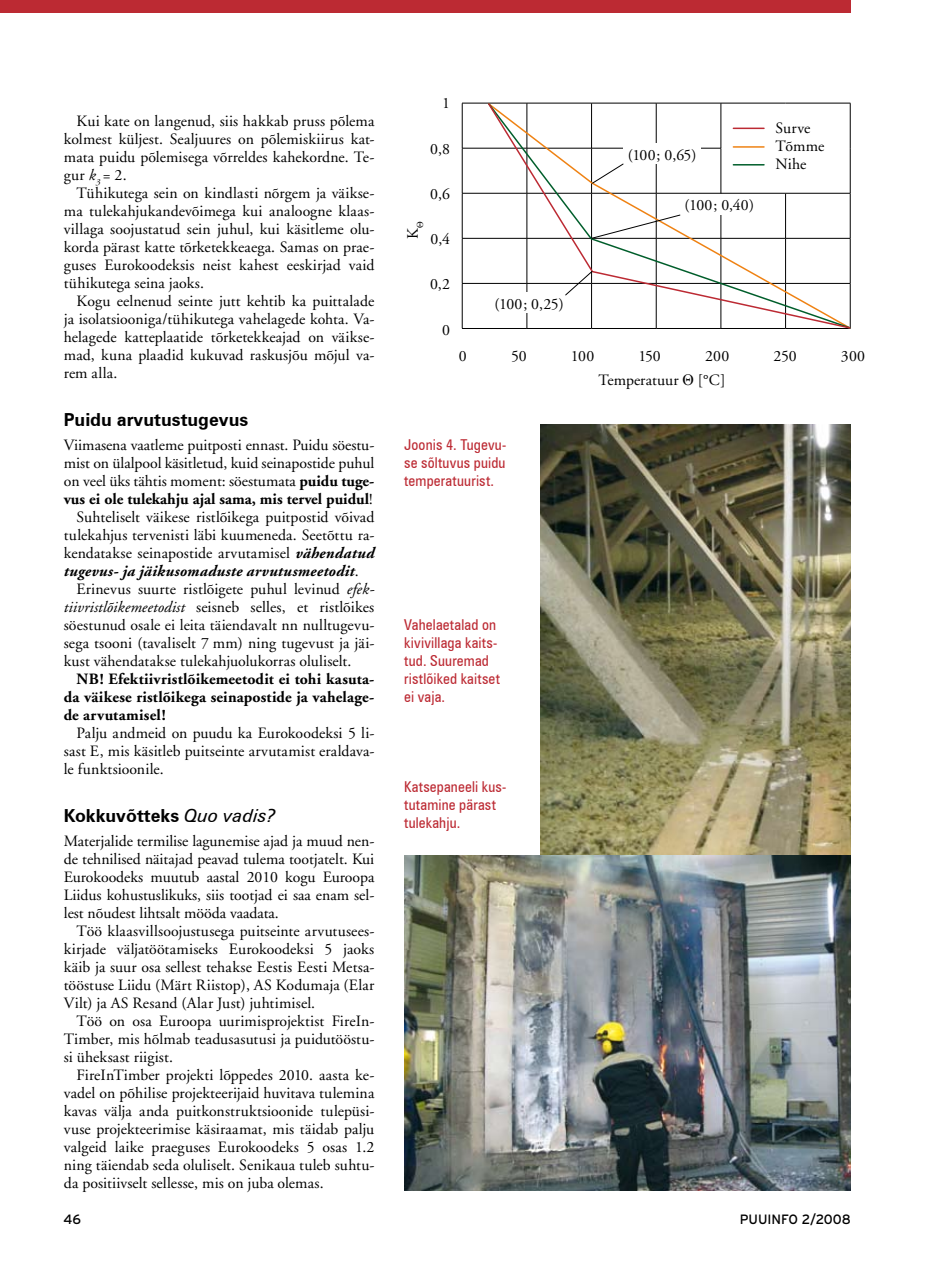
<style>
.page{position:relative;width:936px;height:1263px;background:#fff}
.page>*{position:absolute;margin:0;border:0;box-sizing:border-box;transform-origin:0 0}
.t1{font:700 18px "Zurich BT";color:#000}
.t2{font:15.75px/18px "Adobe Garamond";letter-spacing:.005em;color:#000;text-align:justify}
.t3{font:700 15.75px/18px "Adobe Garamond";color:#000;text-align:justify}
.t4{font:italic 700 15.75px "Adobe Garamond";letter-spacing:.015em;color:#000}
.t5{font:condensed 15px/18px "Zurich BT";letter-spacing:.01em;color:#bc2a33}
.t6{font:13.5px "Interstate";color:#000}
.s1{font-style:italic}
.s2{font-weight:700}
.s3{font-weight:400}
.s4{font-weight:700;font-style:italic}
.s5{font-weight:400;font-style:normal}
.s6{font-weight:400;font-style:italic}
.s7{font-family:"Times New Roman"}
</style>
<div class="page">
<hr style="left:462px;top:103px;width:65px;height:1px;background:#000">
<hr style="left:462px;top:103px;width:1px;height:45px;background:#000">
<hr style="left:462px;top:148px;width:65px;height:1px;background:#000">
<hr style="left:462px;top:148px;width:1px;height:45px;background:#000">
<hr style="left:462px;top:193px;width:65px;height:1px;background:#000">
<hr style="left:462px;top:193px;width:1px;height:45px;background:#000">
<hr style="left:462px;top:238px;width:65px;height:1px;background:#000">
<hr style="left:462px;top:238px;width:1px;height:45px;background:#000">
<hr style="left:462px;top:283px;width:65px;height:1px;background:#000">
<hr style="left:462px;top:284px;width:1px;height:44px;background:#000">
<hr style="left:462px;top:328px;width:65px;height:1px;background:#000">
<svg style="left:486px;top:102px;width:365px;height:227px"></svg>
<div style="left:680px;top:195px;width:78px;height:20px;background:#fff"></div>
<div style="left:623px;top:144px;width:78px;height:20px;background:#fff"></div>
<div style="left:490px;top:293px;width:78px;height:20px;background:#fff"></div>
<svg style="left:591px;top:215px;width:89px;height:24px"></svg>
<svg style="left:565px;top:271px;width:27px;height:24px"></svg>
<svg style="left:592px;top:164px;width:31px;height:20px"></svg>
<hr style="left:733px;top:128px;width:31px;height:1px;background:#bc2a33">
<hr style="left:733px;top:146px;width:31px;height:2px;background:#ef8213">
<hr style="left:733px;top:164px;width:31px;height:2px;background:#005e2b">
<img style="left:540px;top:424px;width:310px;height:432px">
<img style="left:404px;top:856px;width:446px;height:335px">
<div style="left:0;top:0;width:850px;height:13px;background:#bc2a33"></div>
<p class="t2" style="left:64px;top:112px;width:312px;text-indent:13px">Kui kate on langenud, siis hakkab pruss põlema kolmest küljest. Sealjuures on põlemiskiirus kat&shy;mata puidu põlemisega võrreldes kahekordne. Te&shy;gur <span class="s1">k</span><sub>3</sub> = 2.</p>
<p class="t2" style="left:64px;top:184px;width:312px;text-indent:13px">Tühikutega sein on kindlasti nõrgem ja väikse&shy;ma tulekahjukandevõimega kui analoogne klaas&shy;villaga soojustatud sein juhul, kui käsitleme olu&shy;korda pärast katte tõrketekkeaega. Samas on prae&shy;guses Eurokoodeksis neist kahest eeskirjad vaid tühikutega seina jaoks.</p>
<p class="t2" style="left:64px;top:292px;width:312px;text-indent:13px">Kogu eelnenud seinte jutt kehtib ka puittalade ja isolatsiooniga/tühikutega vahelagede kohta. Va&shy;helagede katteplaatide tõrketekkeajad on väikse&shy;mad, kuna plaadid kukuvad raskusjõu mõjul va&shy;rem alla.</p>
<p class="t1" style="left:64px;top:406px;width:186px">Puidu arvutustugevus</p>
<p class="t2" style="left:64px;top:436px;width:312px">Viimasena vaatleme puitposti ennast. Puidu söestu-</p>
<p class="t2" style="left:64px;top:454px;width:312px">mist on ülalpool käsitletud, kuid seinapostide puhul</p>
<p class="t2" style="left:64px;top:472px;width:312px">on veel üks tähtis moment: söestumata <span class="s2">puidu tuge-</span></p>
<p class="t3" style="left:64px;top:490px;width:310px">vus ei ole tulekahju ajal sama, mis tervel puidul<span class="s3">!</span></p>
<p class="t2" style="left:77px;top:508px;width:299px">Suhteliselt väikese ristlõikega puitpostid võivad</p>
<p class="t2" style="left:64px;top:526px;width:312px">tulekahjus tervenisti läbi kuumeneda. Seetõttu ra-</p>
<p class="t2" style="left:64px;top:544px;width:312px">kendatakse seinapostide arvutamisel <span class="s4">vähendatud</span></p>
<p class="t4" style="left:64px;top:562px;width:296px">tugevus- ja jäikusomaduste arvutusmeetodit<span class="s5">.</span></p>
<p class="t2" style="left:77px;top:580px;width:299px">Erinevus suurte ristlõigete puhul levinud <span class="s1">efek-</span></p>
<p class="t2" style="left:64px;top:598px;width:312px"><span class="s1">tiivristlõikemeetodist</span> seisneb selles, et ristlõikes</p>
<p class="t2" style="left:64px;top:616px;width:312px">söestunud osale ei leita täiendavalt nn nulltugevu-</p>
<p class="t2" style="left:64px;top:634px;width:312px">sega tsooni (tavaliselt 7 mm) ning tugevust ja jäi-</p>
<p class="t2" style="left:64px;top:652px;width:289px">kust vähendatakse tulekahjuolukorras oluliselt.</p>
<p class="t3" style="left:64px;top:670px;width:312px;text-indent:13px">NB! Efektiivristlõikemeetodit ei tohi kasuta&shy;da väikese ristlõikega seinapostide ja vahelage&shy;de arvutamisel!</p>
<p class="t2" style="left:64px;top:724px;width:312px;text-indent:13px">Palju andmeid on puudu ka Eurokoodeksi 5 li&shy;sast E, mis käsitleb puitseinte arvutamist eraldava&shy;le funktsioonile.</p>
<p class="t1" style="left:64px;top:802px;width:213px">Kokkuvõtteks <span class="s6">Quo vadis?</span></p>
<p class="t2" style="left:64px;top:832px;width:312px">Materjalide termilise lagunemise ajad ja muud nen&shy;de tehnilised näitajad peavad tulema tootjatelt. Kui Eurokoodeks muutub aastal 2010 kogu Euroopa Liidus kohustuslikuks, siis tootjad ei saa enam sel&shy;lest nõudest lihtsalt mööda vaadata.</p>
<p class="t2" style="left:64px;top:922px;width:312px;text-indent:13px">Töö klaasvillsoojustusega puitseinte arvutusees&shy;kirjade väljatöötamiseks Eurokoodeksi 5 jaoks käib ja suur osa sellest tehakse Eestis Eesti Metsa&shy;tööstuse Liidu (Märt Riistop), AS Kodumaja (Elar Vilt) ja AS Resand (Alar Just) juhtimisel.</p>
<p class="t2" style="left:64px;top:1012px;width:312px;text-indent:13px">Töö on osa Euroopa uurimisprojektist FireIn-Timber, mis hõlmab teadusasutusi ja puidutööstu&shy;si üheksast riigist.</p>
<p class="t2" style="left:64px;top:1066px;width:312px;text-indent:13px">FireInTimber projekti lõppedes 2010. aasta ke&shy;vadel on põhilise projekteerijaid huvitava tulemina kavas välja anda puitkonstruktsioonide tulepüsi&shy;vuse projekteerimise käsiraamat, mis täidab palju valgeid laike praeguses Eurokoodeks 5 osas 1.2 ning täiendab seda oluliselt. Senikaua tuleb suhtu&shy;da positiivselt sellesse, mis on juba olemas.</p>
<p class="t2" style="left:442px;top:95px;width:9px">1</p>
<p class="t2" style="left:430px;top:140px;width:21px">0,8</p>
<p class="t2" style="left:430px;top:185px;width:21px">0,6</p>
<p class="t2" style="left:430px;top:231px;width:21px">0,4</p>
<p class="t2" style="left:430px;top:276px;width:21px">0,2</p>
<p class="t2" style="left:442px;top:321px;width:9px">0</p>
<p class="t2" style="left:404px;top:239px;width:19px;rotate:-90deg">K<sub>Θ</sub></p>
<p class="t2" style="left:494px;top:295px;width:71px">(100; 0,25)</p>
<p class="t2" style="left:627px;top:146px;width:70px">(100; 0,65)</p>
<p class="t2" style="left:684px;top:197px;width:71px">(100; 0,40)</p>
<p class="t2" style="left:775px;top:120px;width:50px;text-align:left">Surve<br>Tõmme<br>Nihe</p>
<p class="t2" style="left:459px;top:348px;width:9px">0</p>
<p class="t2" style="left:511px;top:348px;width:17px">50</p>
<p class="t2" style="left:571px;top:348px;width:25px">100</p>
<p class="t2" style="left:638px;top:348px;width:24px">150</p>
<p class="t2" style="left:705px;top:348px;width:26px">200</p>
<p class="t2" style="left:773px;top:348px;width:25px">250</p>
<p class="t2" style="left:840px;top:348px;width:26px">300</p>
<p class="t2" style="left:598px;top:372px;width:128px">Temperatuur <span class="s7">Θ</span> [°C]</p>
<p class="t5" style="left:404px;top:436px;width:104px;text-align:justify">Joonis 4. Tugevu&shy;se sõltuvus puidu temperatuurist.</p>
<p class="t5" style="left:404px;top:616px;width:97px">Vahelaetalad on kivivillaga kaits&shy;tud. Suuremad ristlõiked kaitset ei vaja.</p>
<p class="t5" style="left:404px;top:778px;width:104px">Katsepaneeli kus&shy;tutamine pärast tulekahju.</p>
<p class="t6" style="left:64px;top:1212px;width:19px">46</p>
<p class="t6" style="left:739px;top:1212px;width:113px">PUUINFO 2/2008</p>
</div>
